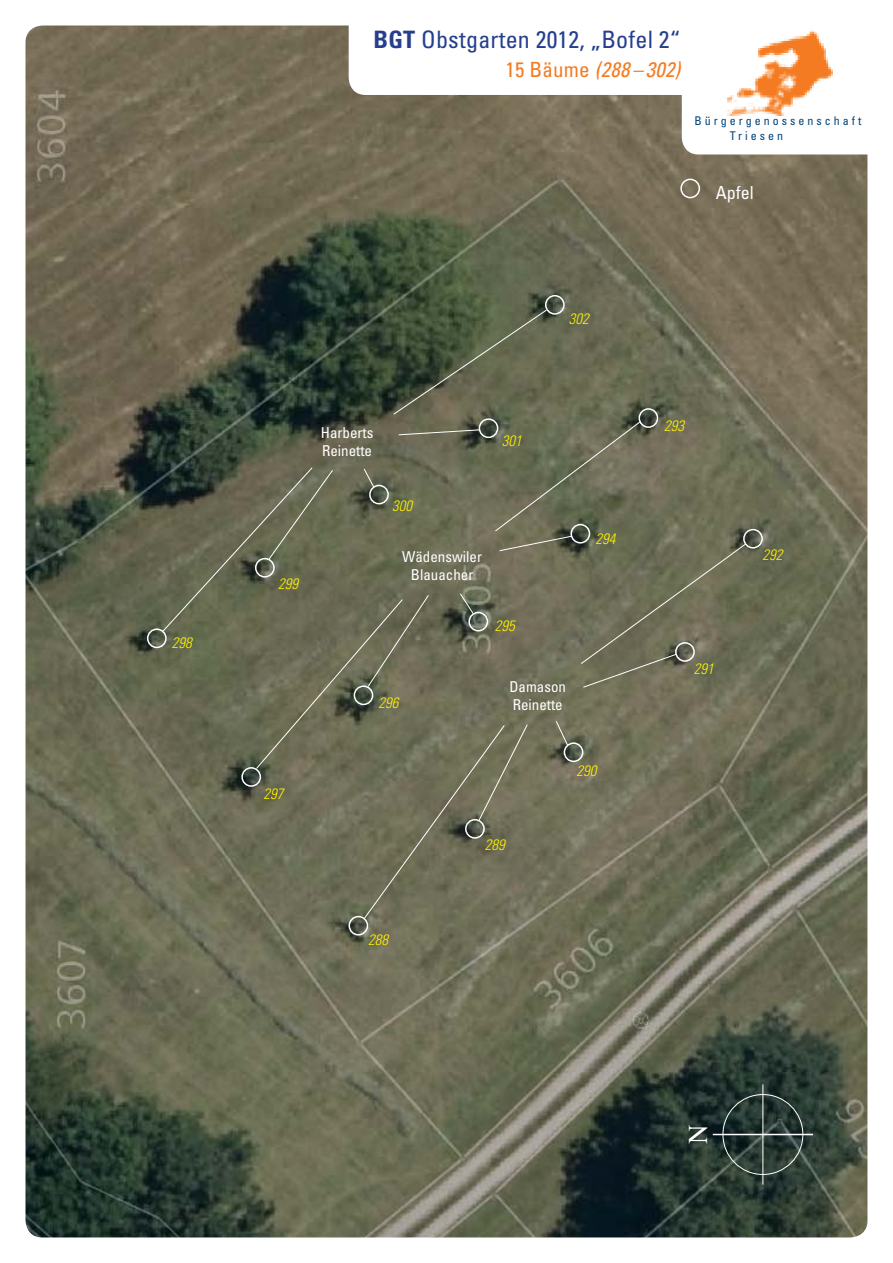
<style>
.page{position:relative;width:893px;height:1263px;background:#fff}
.page>*{position:absolute;margin:0;border:0;box-sizing:border-box;transform-origin:0 0}
.t1{font:27px "Times";color:#fff}
.t2{font:condensed 24px "Univers";letter-spacing:.01em;color:#253f8e}
.t3{font:italic condensed 21px "Univers";letter-spacing:.01em;color:#f47b21}
.t4{font:condensed 18px "Univers";color:#fff}
.t5{font:condensed 15px/18px "Univers";color:#fff}
.t6{font:italic 300 condensed 15px "Univers";color:#fff101}
.t7{font:condensed 12px/14.4px "Univers";letter-spacing:.25em;color:#00447b}
.s1{font-weight:700}
.s2{font-style:normal}
</style>
<div class="page">
<img style="left:26px;top:26px;width:841px;height:1211px">
<div style="left:545px;top:295px;width:20px;height:20px;border:2px solid #fff;border-radius:50%"></div>
<div style="left:479px;top:418px;width:19px;height:20px;border:2px solid #fff;border-radius:50%"></div>
<div style="left:147px;top:628px;width:20px;height:20px;border:2px solid #fff;border-radius:50%"></div>
<div style="left:638px;top:408px;width:20px;height:20px;border:2px solid #fff;border-radius:50%"></div>
<div style="left:743px;top:529px;width:20px;height:20px;border:2px solid #fff;border-radius:50%"></div>
<div style="left:348px;top:916px;width:20px;height:19px;border:2px solid #fff;border-radius:50%"></div>
<svg style="left:393px;top:309px;width:155px;height:106px;background:#575e46"></svg>
<svg style="left:162px;top:421px;width:585px;height:498px;background:#6c6c56"></svg>
<div style="left:680px;top:179px;width:20px;height:19px;border:2px solid #fff;border-radius:50%"></div>
<div style="left:682px;top:0;width:211px;height:154px;background:#fff;border-radius:17px"></div>
<img style="left:727px;top:29px;width:106px;height:86px">
<div style="left:349px;top:0;width:349px;height:95px;background:#fff;border-radius:17px"></div>
<hr style="left:762px;top:1084px;width:1px;height:100px;background:#fff">
<hr style="left:713px;top:1134px;width:100px;height:1px;background:#fff">
<div style="left:723px;top:1094px;width:80px;height:81px;border:1px solid #fff;border-radius:50%"></div>
<p class="t6" style="left:172px;top:634px;width:21px">298</p>
<h2 class="t2" style="left:373px;top:24px;width:308px"><span class="s1">BGT</span> Obstgarten 2012, „Bofel 2“</h2>
<h3 class="t3" style="left:505px;top:57px;width:176px"><span class="s2">15 Bäume</span> (288 – 302)</h3>
<p class="t7" style="left:730px;top:114px;width:133px;text-indent:-35px">Bürgergenossenschaft<br>Triesen</p>
<p class="t4" style="left:716px;top:181px;width:39px">Apfel</p>
<p class="t6" style="left:569px;top:310px;width:21px">302</p>
<p class="t6" style="left:278px;top:574px;width:21px">299</p>
<p class="t6" style="left:264px;top:785px;width:21px">297</p>
<p class="t5" style="left:321px;top:424px;width:54px">Harberts<br>Reinette</p>
<p class="t6" style="left:502px;top:432px;width:21px">301</p>
<p class="t6" style="left:392px;top:497px;width:21px">300</p>
<p class="t5" style="left:402px;top:547px;width:81px;text-align:center">Wädenswiler<br>Blauacher</p>
<p class="t6" style="left:495px;top:617px;width:21px">295</p>
<p class="t6" style="left:378px;top:693px;width:21px">296</p>
<p class="t5" style="left:509px;top:678px;width:58px">Damason<br>Reinette</p>
<p class="t6" style="left:595px;top:530px;width:21px">294</p>
<p class="t6" style="left:577px;top:761px;width:21px">290</p>
<p class="t6" style="left:485px;top:835px;width:21px">289</p>
<p class="t6" style="left:368px;top:930px;width:21px">288</p>
<p class="t6" style="left:664px;top:417px;width:21px">293</p>
<p class="t6" style="left:694px;top:659px;width:21px">291</p>
<p class="t6" style="left:762px;top:545px;width:21px">292</p>
<h1 class="t1" style="left:673px;top:1144px;width:21px;rotate:-90deg">N</h1>
</div>
